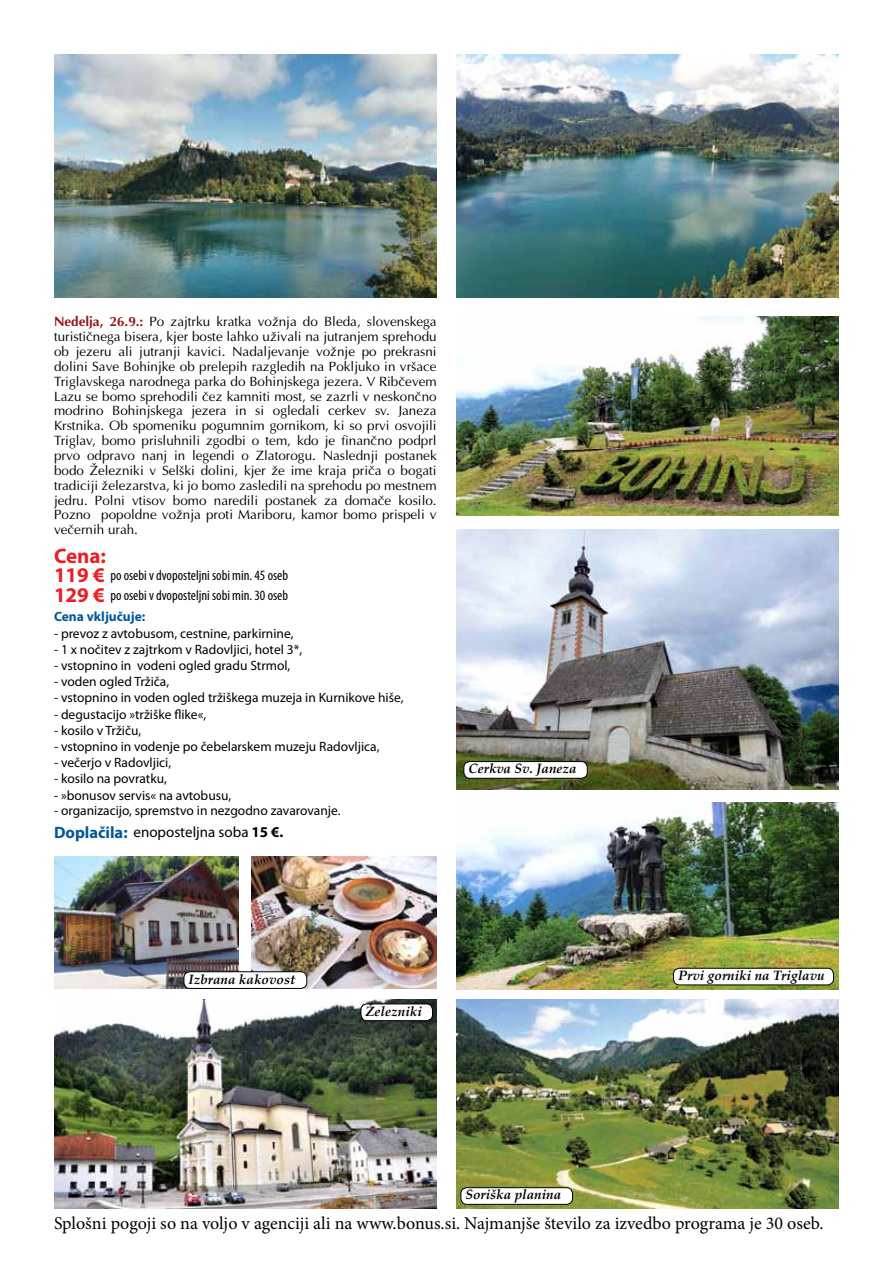
<style>
.page{position:relative;width:893px;height:1263px;background:#fff}
.page>*{position:absolute;margin:0;border:0;box-sizing:border-box;transform-origin:0 0}
.t1{font:700 21px/19.5px "Myriad Pro";color:#ed1d24;text-align:justify}
.t2{font:18px "Minion Pro";color:#000}
.t3{font:15px "Myriad Pro";color:#000}
.t4{font:condensed 14.25px/20px "Myriad Pro";color:#000}
.t5{font:13.5px/14.9px "Ottawa";color:#000;text-align:justify}
.t6{font:13.5px "Myriad Pro";color:#000}
.t7{font:italic 700 13.5px "Palatino Linotype";color:#000}
.t8{font:700 13.5px "Myriad Pro";color:#00579d}
.s1{font-weight:700;color:#971114}
.s2{font-weight:700;font-size:16.5px;color:#00579d}
.s3{font-weight:700}
</style>
<div class="page">
<img style="left:54px;top:54px;width:383px;height:244px">
<img style="left:456px;top:54px;width:383px;height:244px">
<img style="left:456px;top:316px;width:383px;height:200px">
<img style="left:456px;top:803px;width:383px;height:186px">
<img style="left:456px;top:999px;width:383px;height:210px">
<div style="left:461px;top:1188px;width:111px;height:16px;background:#fff;border-radius:6px"></div>
<div style="left:460px;top:1187px;width:113px;height:18px;border:1px solid #000;border-radius:6px"></div>
<img style="left:456px;top:530px;width:383px;height:260px">
<img style="left:54px;top:857px;width:185px;height:131px">
<img style="left:54px;top:999px;width:383px;height:210px">
<div style="left:361px;top:1004px;width:71px;height:17px;background:#fff;border-radius:6px"></div>
<div style="left:361px;top:1003px;width:72px;height:18px;border:1px solid #000;border-radius:6px"></div>
<img style="left:252px;top:857px;width:185px;height:131px">
<div style="left:464px;top:761px;width:123px;height:17px;background:#fff;border-radius:6px"></div>
<div style="left:463px;top:761px;width:125px;height:18px;border:1px solid #000;border-radius:6px"></div>
<div style="left:673px;top:968px;width:160px;height:17px;background:#fff;border-radius:6px"></div>
<div style="left:673px;top:968px;width:161px;height:17px;border:1px solid #000;border-radius:6px"></div>
<div style="left:184px;top:972px;width:123px;height:16px;background:#fff;border-radius:6px"></div>
<div style="left:184px;top:971px;width:123px;height:18px;border:1px solid #000;border-radius:6px"></div>
<p class="t5" style="left:54px;top:314px;width:384px"><span class="s1">Nedelja, 26.9.:</span> Po zajtrku kratka vožnja do Bleda, slovenskega turističnega bisera, kjer boste lahko uživali na jutranjem sprehodu ob jezeru ali jutranji kavici. Nadaljevanje vožnje po prekrasni dolini Save Bohinjke ob prelepih razgledih na Pokljuko in vršace Triglavskega narodnega parka do Bohinjskega jezera. V Ribčevem Lazu se bomo sprehodili čez kamniti most, se zazrli v neskončno modrino Bohinjskega jezera in si ogledali cerkev sv. Janeza Krstnika. Ob spomeniku pogumnim gornikom, ki so prvi osvojili Triglav, bomo prisluhnili zgodbi o tem, kdo je finančno podprl prvo odpravo nanj in legendi o Zlatorogu. Naslednji postanek bodo Železniki v Selški dolini, kjer že ime kraja priča o bogati tradiciji železarstva, ki jo bomo zasledili na sprehodu po mestnem jedru. Polni vtisov bomo naredili postanek za domače kosilo.<br>Pozno popoldne vožnja proti Mariboru, kamor bomo prispeli v večernih urah.</p>
<h1 class="t1" style="left:54px;top:545px;width:54px">Cena:<br>119 € 129 €</h1>
<p class="t4" style="left:110px;top:565px;width:179px">po osebi v dvoposteljni sobi min. 45 oseb po osebi v dvoposteljni sobi min. 30 oseb</p>
<p class="t8" style="left:54px;top:608px;width:93px">Cena vključuje:</p>
<p class="t6" style="left:54px;top:625px;width:241px">- prevoz z avtobusom, cestnine, parkirnine,</p>
<p class="t6" style="left:54px;top:641px;width:250px">- 1 x nočitev z zajtrkom v Radovljici, hotel 3*,</p>
<p class="t6" style="left:54px;top:657px;width:238px">- vstopnino in vodeni ogled gradu Strmol,</p>
<p class="t6" style="left:54px;top:673px;width:117px">- voden ogled Tržiča,</p>
<p class="t6" style="left:54px;top:689px;width:351px">- vstopnino in voden ogled tržiškega muzeja in Kurnikove hiše,</p>
<p class="t6" style="left:54px;top:706px;width:154px">- degustacijo »tržiške flike«,</p>
<p class="t6" style="left:54px;top:722px;width:89px">- kosilo v Tržiču,</p>
<p class="t6" style="left:54px;top:738px;width:327px">- vstopnino in vodenje po čebelarskem muzeju Radovljica,</p>
<p class="t6" style="left:54px;top:754px;width:119px">- večerjo v Radovljici,</p>
<p class="t6" style="left:54px;top:770px;width:114px">- kosilo na povratku,</p>
<p class="t6" style="left:54px;top:787px;width:179px">- »bonusov servis« na avtobusu,</p>
<p class="t6" style="left:54px;top:802px;width:288px">- organizacijo, spremstvo in nezgodno zavarovanje.</p>
<p class="t3" style="left:54px;top:823px;width:231px"><span class="s2">Doplačila:</span> enoposteljna soba <span class="s3">15 €.</span></p>
<p class="t7" style="left:468px;top:759px;width:110px">Cerkva Sv. Janeza</p>
<p class="t7" style="left:189px;top:969px;width:108px">Izbrana kakovost</p>
<p class="t7" style="left:678px;top:966px;width:148px">Prvi gorniki na Triglavu</p>
<p class="t7" style="left:366px;top:1001px;width:58px">Železniki</p>
<p class="t7" style="left:465px;top:1185px;width:97px">Soriška planina</p>
<h2 class="t2" style="left:54px;top:1211px;width:771px">Splošni pogoji so na voljo v agenciji ali na www.bonus.si. Najmanjše število za izvedbo programa je 30 oseb.</h2>
</div>
